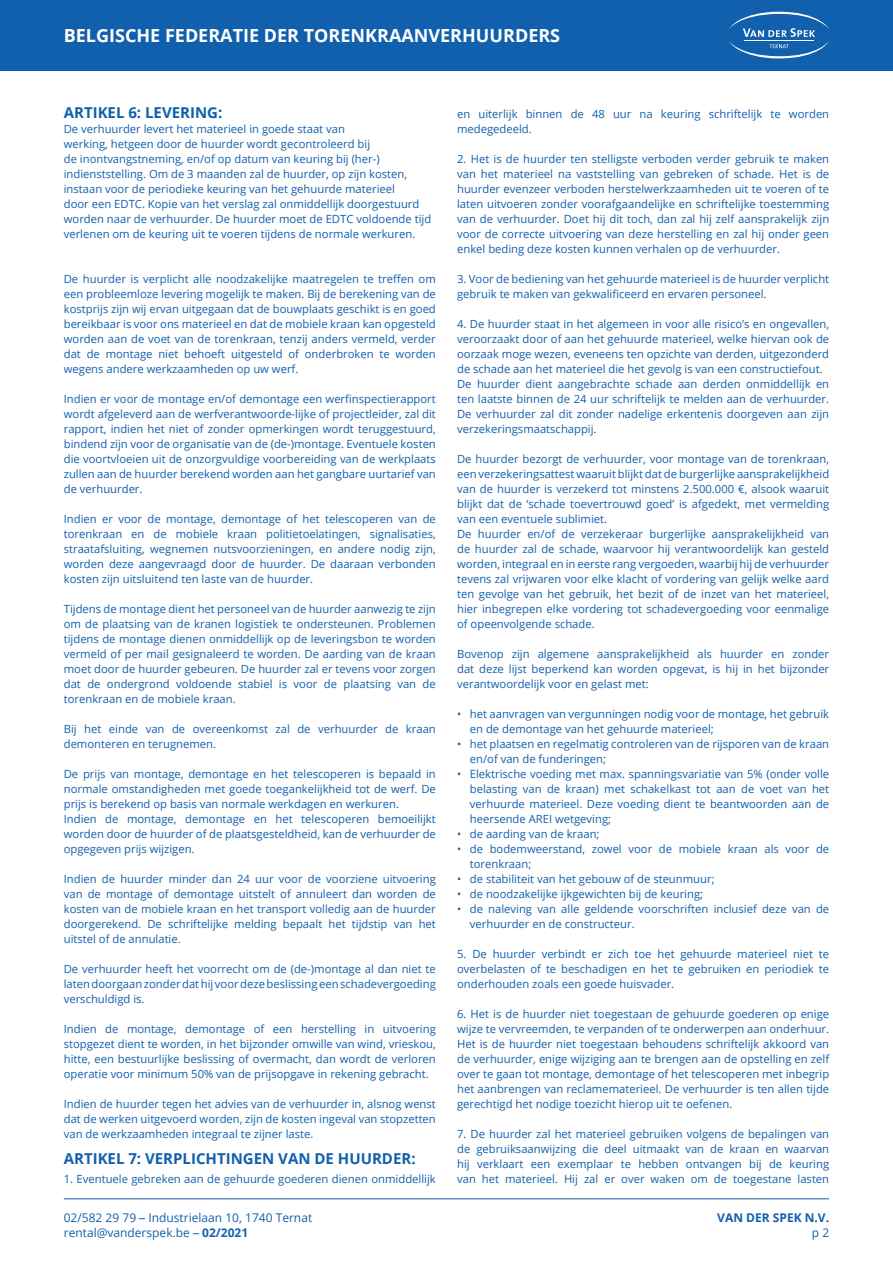
<style>
.page{position:relative;width:893px;height:1263px;background:#fff}
.page>*{position:absolute;margin:0;border:0;box-sizing:border-box;transform-origin:0 0}
.t1{font:700 18px "Open Sans";color:#fff}
.t2{font:700 15px "Open Sans";color:#1160ad}
.t3{font:12px/14.4px "Open Sans";color:#1160ad}
.t4{font:700 12px "Open Sans";color:#1160ad}
.Bodycopy{font:11.25px/15px "Open Sans";color:#1160ad;text-align:justify}
.s1{font-family:"Helvetica Neue"}
.s2{font-weight:700}
</style>
<div class="page">
<hr style="left:64px;top:1198px;width:765px;height:1px;background:#1160ad">
<div style="left:0;top:0;width:893px;height:70px;background:#1160ad"></div>
<svg style="left:729px;top:12px;width:100px;height:46px"></svg>
<h1 class="t1" style="left:64px;top:23px;width:498px">BELGISCHE FEDERATIE DER TORENKRAANVERHUURDERS</h1>
<h2 class="t2" style="left:64px;top:102px;width:160px">ARTIKEL 6: LEVERING:</h2>
<h2 class="Bodycopy" style="left:64px;top:121px;width:369px;text-align:left">De verhuurder levert het materieel in goede staat van<br>werking, hetgeen door de huurder wordt gecontroleerd bij<br>de inontvangstneming, en/of op datum van keuring bij (her-) indienststelling. Om de 3 maanden zal de huurder, op zijn kosten, instaan voor de periodieke keuring van het gehuurde materieel<br>door een EDTC. Kopie van het verslag zal onmiddellijk doorgestuurd worden naar de verhuurder. De huurder moet de EDTC voldoende tijd verlenen om de keuring uit te voeren tijdens de normale werkuren.</h2>
<p class="Bodycopy" style="left:64px;top:271px;width:374px">De huurder is verplicht alle noodzakelijke maatregelen te treffen om een probleemloze levering mogelijk te maken. Bij de berekening van de kostprijs zijn wij ervan uitgegaan dat de bouwplaats geschikt is en goed bereikbaar is voor ons materieel en dat de mobiele kraan kan opgesteld worden aan de voet van de torenkraan, tenzij anders vermeld, verder dat de montage niet behoeft uitgesteld of onderbroken te worden wegens andere werkzaamheden op uw werf.</p>
<p class="Bodycopy" style="left:64px;top:391px;width:374px">Indien er voor de montage en/of demontage een werfinspectierapport wordt afgeleverd aan de werfverantwoorde-lijke of projectleider, zal dit rapport, indien het niet of zonder opmerkingen wordt teruggestuurd, bindend zijn voor de organisatie van de (de-)montage. Eventuele kosten die voortvloeien uit de onzorgvuldige voorbereiding van de werkplaats zullen aan de huurder berekend worden aan het gangbare uurtarief van de verhuurder.</p>
<p class="Bodycopy" style="left:64px;top:511px;width:374px">Indien er voor de montage, demontage of het telescoperen van de torenkraan en de mobiele kraan politietoelatingen, signalisaties, straatafsluiting, wegnemen nutsvoorzieningen, en andere nodig zijn, worden deze aangevraagd door de huurder. De daaraan verbonden kosten zijn uitsluitend ten laste van de huurder.</p>
<p class="Bodycopy" style="left:64px;top:601px;width:374px">Tijdens de montage dient het personeel van de huurder aanwezig te zijn om de plaatsing van de kranen logistiek te ondersteunen. Problemen tijdens de montage dienen onmiddellijk op de leveringsbon te worden vermeld of per mail gesignaleerd te worden. De aarding van de kraan moet door de huurder gebeuren. De huurder zal er tevens voor zorgen dat de ondergrond voldoende stabiel is voor de plaatsing van de torenkraan en de mobiele kraan.</p>
<p class="Bodycopy" style="left:64px;top:721px;width:374px">Bij het einde van de overeenkomst zal de verhuurder de kraan demonteren en terugnemen.</p>
<p class="Bodycopy" style="left:64px;top:766px;width:374px">De prijs van montage, demontage en het telescoperen is bepaald in normale omstandigheden met goede toegankelijkheid tot de werf. De prijs is berekend op basis van normale werkdagen en werkuren.</p>
<p class="Bodycopy" style="left:64px;top:811px;width:374px">Indien de montage, demontage en het telescoperen bemoeilijkt worden door de huurder of de plaatsgesteldheid, kan de verhuurder de opgegeven prijs wijzigen.</p>
<p class="Bodycopy" style="left:64px;top:871px;width:374px">Indien de huurder minder dan 24 uur voor de voorziene uitvoering van de montage of demontage uitstelt of annuleert dan worden de kosten van de mobiele kraan en het transport volledig aan de huurder doorgerekend. De schriftelijke melding bepaalt het tijdstip van het uitstel of de annulatie.</p>
<p class="Bodycopy" style="left:64px;top:961px;width:374px">De verhuurder heeft het voorrecht om de (de-)montage al dan niet te laten doorgaan zonder dat hij voor deze beslissing een schadevergoeding verschuldigd is.</p>
<p class="Bodycopy" style="left:64px;top:1021px;width:374px">Indien de montage, demontage of een herstelling in uitvoering stopgezet dient te worden, in het bijzonder omwille van wind, vrieskou, hitte, een bestuurlijke beslissing of overmacht, dan wordt de verloren operatie voor minimum 50% van de prijsopgave in rekening gebracht.</p>
<p class="Bodycopy" style="left:64px;top:1096px;width:374px">Indien de huurder tegen het advies van de verhuurder in, alsnog wenst dat de werken uitgevoerd worden, zijn de kosten ingeval van stopzetten van de werkzaamheden integraal te zijner laste.</p>
<h2 class="t2" style="left:64px;top:1148px;width:353px">ARTIKEL 7: VERPLICHTINGEN VAN DE HUURDER:</h2>
<p class="Bodycopy" style="left:64px;top:1171px;width:374px">1. Eventuele gebreken aan de gehuurde goederen dienen onmiddellijk</p>
<p class="Bodycopy" style="left:457px;top:106px;width:374px">en uiterlijk binnen de 48 uur na keuring schriftelijk te worden medegedeeld.</p>
<p class="Bodycopy" style="left:457px;top:151px;width:374px">2. Het is de huurder ten stelligste verboden verder gebruik te maken van het materieel na vaststelling van gebreken of schade. Het is de huurder evenzeer verboden herstelwerkzaamheden uit te voeren of te laten uitvoeren zonder voorafgaandelijke en schriftelijke toestemming van de verhuurder. Doet hij dit toch, dan zal hij zelf aansprakelijk zijn voor de correcte uitvoering van deze herstelling en zal hij onder geen enkel beding deze kosten kunnen verhalen op de verhuurder.</p>
<p class="Bodycopy" style="left:457px;top:271px;width:374px">3. Voor de bediening van het gehuurde materieel is de huurder verplicht gebruik te maken van gekwalificeerd en ervaren personeel.</p>
<p class="Bodycopy" style="left:457px;top:316px;width:374px">4. De huurder staat in het algemeen in voor alle risico’s en ongevallen, veroorzaakt door of aan het gehuurde materieel, welke hiervan ook de oorzaak moge wezen, eveneens ten opzichte van derden, uitgezonderd de schade aan het materieel die het gevolg is van een constructiefout.</p>
<p class="Bodycopy" style="left:457px;top:376px;width:374px">De huurder dient aangebrachte schade aan derden onmiddellijk en ten laatste binnen de 24 uur schriftelijk te melden aan de verhuurder.<br>De verhuurder zal dit zonder nadelige erkentenis doorgeven aan zijn verzekeringsmaatschappij.</p>
<p class="Bodycopy" style="left:457px;top:451px;width:374px">De huurder bezorgt de verhuurder, voor montage van de torenkraan, een verzekeringsattest waaruit blijkt dat de burgerlijke aansprakelijkheid van de huurder is verzekerd tot minstens 2.500.000 €, alsook waaruit blijkt dat de ‘schade toevertrouwd goed’ is afgedekt, met vermelding van een eventuele sublimiet.</p>
<p class="Bodycopy" style="left:457px;top:526px;width:374px">De huurder en/of de verzekeraar burgerlijke aansprakelijkheid van de huurder zal de schade, waarvoor hij verantwoordelijk kan gesteld worden, integraal en in eerste rang vergoeden, waarbij hij de verhuurder tevens zal vrijwaren voor elke klacht of vordering van gelijk welke aard ten gevolge van het gebruik, het bezit of de inzet van het materieel, hier inbegrepen elke vordering tot schadevergoeding voor eenmalige of opeenvolgende schade.</p>
<p class="Bodycopy" style="left:457px;top:646px;width:374px">Bovenop zijn algemene aansprakelijkheid als huurder en zonder dat deze lijst beperkend kan worden opgevat, is hij in het bijzonder verantwoordelijk voor en gelast met:</p>
<p class="Bodycopy" style="left:470px;top:706px;width:361px;text-indent:-13px">• het aanvragen van vergunningen nodig voor de montage, het gebruik en de demontage van het gehuurde materieel;</p>
<p class="Bodycopy" style="left:470px;top:736px;width:361px;text-indent:-13px">• het plaatsen en regelmatig controleren van de rijsporen van de kraan en/of van de funderingen;</p>
<p class="Bodycopy" style="left:470px;top:766px;width:361px;text-indent:-13px">• Elektrische voeding met max. spanningsvariatie van 5% (onder volle belasting van de kraan) met schakelkast tot aan de voet van het verhuurde materieel. Deze voeding dient te beantwoorden aan de heersende AREI wetgeving;</p>
<p class="Bodycopy" style="left:457px;top:826px;width:144px">• de aarding van de kraan;</p>
<p class="Bodycopy" style="left:470px;top:841px;width:361px;text-indent:-13px">• de bodemweerstand, zowel voor de mobiele kraan als voor de torenkraan;</p>
<p class="Bodycopy" style="left:457px;top:871px;width:259px">• de stabiliteit van het gebouw of de steunmuur;</p>
<p class="Bodycopy" style="left:457px;top:886px;width:248px">• de noodzakelijke ijkgewichten bij de keuring;</p>
<p class="Bodycopy" style="left:470px;top:901px;width:361px;text-indent:-13px">• de naleving van alle geldende voorschriften inclusief deze van de verhuurder en de constructeur.</p>
<p class="Bodycopy" style="left:457px;top:946px;width:374px">5. De huurder verbindt er zich toe het gehuurde materieel niet te overbelasten of te beschadigen en het te gebruiken en periodiek te onderhouden zoals een goede huisvader.</p>
<p class="Bodycopy" style="left:457px;top:1006px;width:374px">6. Het is de huurder niet toegestaan de gehuurde goederen op enige wijze te vervreemden, te verpanden of te onderwerpen aan onderhuur.<br>Het is de huurder niet toegestaan behoudens schriftelijk akkoord van de verhuurder, enige wijziging aan te brengen aan de opstelling en zelf over te gaan tot montage, demontage of het telescoperen met inbegrip het aanbrengen van reclamematerieel. De verhuurder is ten allen tijde gerechtigd het nodige toezicht hierop uit te oefenen.</p>
<p class="Bodycopy" style="left:457px;top:1126px;width:374px">7. De huurder zal het materieel gebruiken volgens de bepalingen van de gebruiksaanwijzing die deel uitmaakt van de kraan en waarvan hij verklaart een exemplaar te hebben ontvangen bij de keuring van het materieel. Hij zal er over waken om de toegestane lasten</p>
<p class="t3" style="left:64px;top:1210px;width:250px">02/582 29 79 <span class="s1">–</span> Industrielaan 10, 1740 Ternat rental@vanderspek.be <span class="s1">–</span> <span class="s2">02/2021</span></p>
<p class="t4" style="left:717px;top:1209px;width:113px">VAN DER SPEK N.V.</p>
<p class="t3" style="left:812px;top:1224px;width:19px">p 2</p>
</div>
